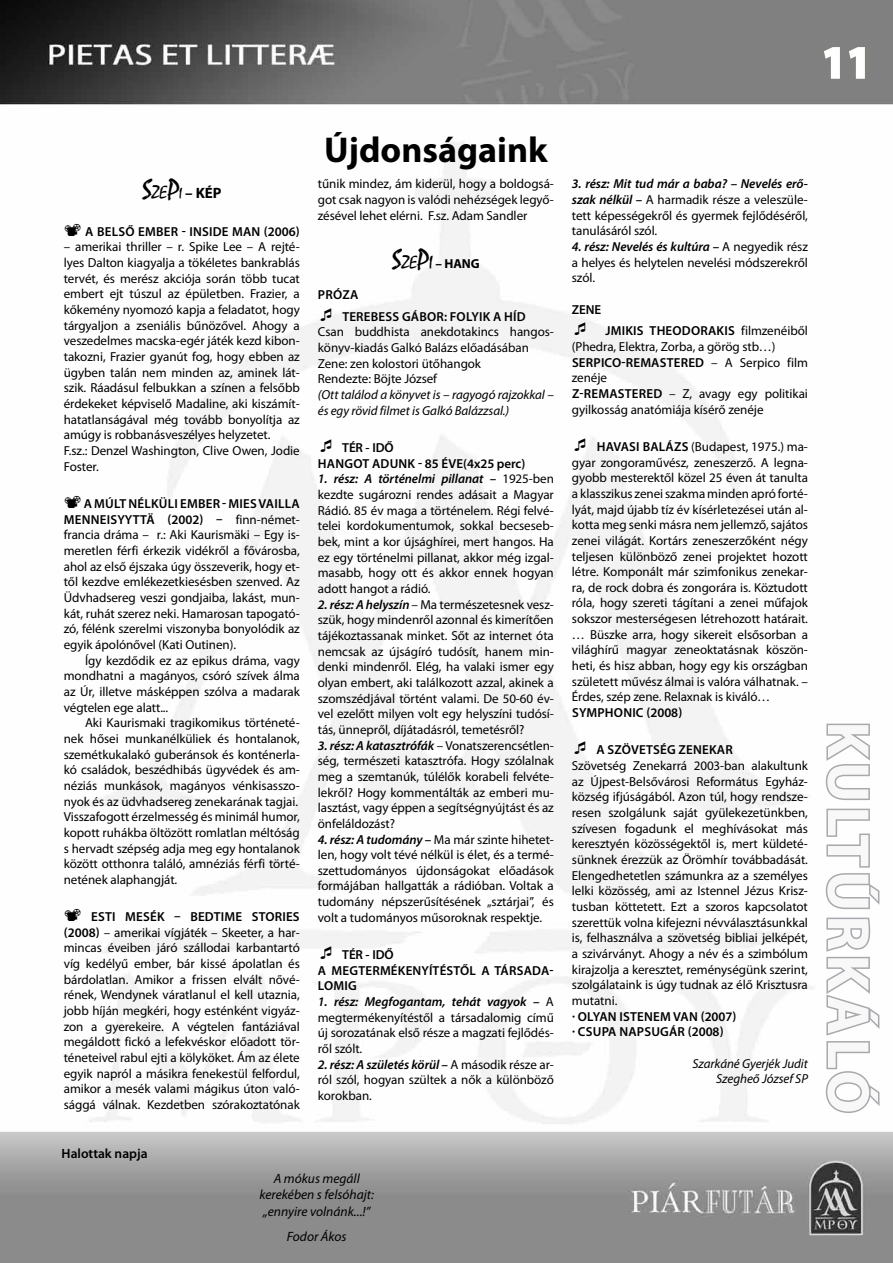
<style>
.page{position:relative;width:893px;height:1263px;background:#fff}
.page>*{position:absolute;margin:0;border:0;box-sizing:border-box;transform-origin:0 0}
.t1{font:700 60px "Myriad Pro";letter-spacing:.06em;color:#f8f8f9}
.t2{font:700 45px "Myriad Pro";color:#fff}
.t3{font:700 36px "Myriad Pro";color:#000}
.t4{font:700 15px "Myriad Pro";color:#000}
.t5{font:italic 13.5px/16.2px "Myriad Pro";color:#000;text-align:center}
.t6{font:600 13.5px "Myriad Pro";color:#000}
.t7{font:13.05px/15.6px "Myriad Pro";letter-spacing:-.005em;color:#000;text-align:justify}
.t8{font:600 13.05px/15.6px "Myriad Pro";letter-spacing:.015em;color:#000}
.t9{font:italic 13.05px/15.6px "Myriad Pro";letter-spacing:-.005em;color:#000}
.t10{font:700 13.05px "Myriad Pro";color:#000}
.s1{font-family:"Mystical Sze Pi Normal";font-weight:400;font-size:27px}
.s2{font-family:"Mystical Sze Pi Normal";font-weight:400;font-size:18px}
.s3{font-family:"Mystical Sze Pi Normal";font-weight:400}
.s4{font-weight:600}
.s5{font-weight:600;font-style:italic}
</style>
<div class="page">
<img style="left:0;top:0;width:893px;height:1263px">
<svg style="left:822px;top:46px;width:19px;height:34px"></svg>
<svg style="left:847px;top:46px;width:19px;height:34px"></svg>
<svg style="left:824px;top:722px;width:47px;height:79px"></svg>
<svg style="left:824px;top:807px;width:58px;height:307px"></svg>
<svg style="left:65px;top:223px;width:16px;height:13px"></svg>
<svg style="left:65px;top:496px;width:16px;height:12px"></svg>
<svg style="left:65px;top:909px;width:16px;height:12px"></svg>
<svg style="left:321px;top:308px;width:10px;height:13px"></svg>
<svg style="left:321px;top:439px;width:10px;height:13px"></svg>
<svg style="left:321px;top:946px;width:10px;height:13px"></svg>
<svg style="left:575px;top:323px;width:10px;height:12px"></svg>
<svg style="left:575px;top:438px;width:10px;height:13px"></svg>
<svg style="left:575px;top:742px;width:10px;height:12px"></svg>
<h2 class="t2" style="left:821px;top:33px;width:51px">11</h2>
<p class="t4" style="left:142px;top:184px;width:80px"><span class="s1">S</span><span class="s2">ZE</span><span class="s1">P</span><span class="s3">I</span> – KÉP</p>
<p class="t8" style="left:85px;top:223px;width:216px">A BELSŐ EMBER - INSIDE MAN (2006)</p>
<p class="t7" style="left:64px;top:239px;width:238px;text-align:left">– amerikai thriller – r. Spike Lee – A rejté&shy;lyes Dalton kiagyalja a tökéletes bankrablás tervét, és merész akciója során több tucat embert ejt túszul az épületben. Frazier, a kőkemény nyomozó kapja a feladatot, hogy tárgyaljon a zseniális bűnözővel. Ahogy a veszedelmes macska-egér játék kezd kibon&shy;takozni, Frazier gyanút fog, hogy ebben az ügyben talán nem minden az, aminek lát&shy;szik. Ráadásul felbukkan a színen a felsőbb érdekeket képviselő Madaline, aki kiszámít&shy;hatatlanságával még tovább bonyolítja az amúgy is robbanásveszélyes helyzetet.<br>F.sz.: Denzel Washington, Clive Owen, Jodie Foster.</p>
<p class="t7" style="left:64px;top:495px;width:238px;text-align:left;text-indent:20px"><span class="s4">A MÚLT NÉLKÜLI EMBER - MI ES VAI LLA MENNEI SYYTTÄ (2002) –</span> finn-német&shy;francia dráma – r.: Aki Kaurismäki – Egy is&shy;meretlen férfi érkezik vidékről a fővárosba, ahol az első éjszaka úgy összeverik, hogy et&shy;től kezdve emlékezetkiesésben szenved. Az Üdvhadsereg veszi gondjaiba, lakást, mun&shy;kát, ruhát szerez neki. Hamarosan tapogató&shy;zó, félénk szerelmi viszonyba bonyolódik az egyik ápolónővel (Kati Outinen).</p>
<p class="t7" style="left:64px;top:652px;width:238px;text-indent:21px">Így kezdődik ez az epikus dráma, vagy mondhatni a magányos, csóró szívek álma az Úr, illetve másképpen szólva a madarak végtelen ege alatt...</p>
<p class="t7" style="left:64px;top:715px;width:238px;text-align:left;text-indent:21px">Aki Kaurismaki tragikomikus történeté&shy;nek hősei munkanélküliek és hontalanok, szemétkukalakó guberánsok és konténerla&shy;kó családok, beszédhibás ügyvédek és am&shy;néziás munkások, magányos vénkisasszo&shy;nyok és az üdvhadsereg zenekarának tagjai.<br>Visszafogott érzelmesség és minimál humor, kopott ruhákba öltözött romlatlan méltóság s hervadt szépség adja meg egy hontalanok között otthonra találó, amnéziás férfi törté&shy;netének alaphangját.</p>
<p class="t7" style="left:64px;top:909px;width:238px;text-indent:27px"><span class="s4">ESTI MESÉK – BEDTIME STORIES (2008)</span> – amerikai vígjáték – Skeeter, a har&shy;mincas éveiben járó szállodai karbantartó víg kedélyű ember, bár kissé ápolatlan és bárdolatlan. Amikor a frissen elvált nővé&shy;rének, Wendynek váratlanul el kell utaznia, jobb híján megkéri, hogy esténként vigyáz&shy;zon a gyerekeire. A végtelen fantáziával megáldott fickó a lefekvéskor előadott tör&shy;téneteivel rabul ejti a kölyköket. Ám az élete egyik napról a másikra fenekestül felfordul, amikor a mesék valami mágikus úton való&shy;sággá válnak. Kezdetben szórakoztatónak</p>
<p class="t6" style="left:62px;top:1145px;width:87px">HALOTTAK NAPJA</p>
<h3 class="t3" style="left:324px;top:127px;width:225px">Újdonságaink</h3>
<p class="t7" style="left:318px;top:176px;width:238px">tűnik mindez, ám kiderül, hogy a boldogsá&shy;got csak nagyon is valódi nehézségek legyő&shy;zésével lehet elérni. F.sz. Adam Sandler</p>
<p class="t10" style="left:392px;top:255px;width:80px"><span class="s1">S</span><span class="s2">ZE</span><span class="s1">P</span><span class="s2">I</span> – HANG</p>
<p class="t8" style="left:342px;top:284px;width:185px;line-height:21.6px;text-indent:-24px">PRÓZA<br>TEREBESS GÁBOR: FOLYIK A HÍD</p>
<p class="t7" style="left:318px;top:324px;width:238px;text-align:left">Csan buddhista anekdotakincs hangos&shy;könyv-kiadás Galkó Balázs előadásában Zene: zen kolostori ütőhangok<br>Rendezte: Böjte József</p>
<p class="t9" style="left:318px;top:387px;width:238px">(Ott találod a könyvet is – ragyogó rajzokkal – és egy rövid filmet is Galkó Balázzsal.)</p>
<p class="t8" style="left:342px;top:439px;width:8px">TÉR</p>
<p class="t8" style="left:318px;top:439px;width:209px;text-indent:48px">- IDŐ<br>HANGOT ADUNK - 85 ÉVE(4X25 PERC)</p>
<p class="t7" style="left:318px;top:471px;width:238px"><span class="s5">1. rész: A történelmi pillanat –</span> 1925-ben kezdte sugározni rendes adásait a Magyar Rádió. 85 év maga a történelem. Régi felvé&shy;telei kordokumentumok, sokkal becseseb&shy;bek, mint a kor újsághírei, mert hangos. Ha ez egy történelmi pillanat, akkor még izgal&shy;masabb, hogy ott és akkor ennek hogyan adott hangot a rádió.</p>
<p class="t7" style="left:318px;top:596px;width:238px"><span class="s5">2. rész: A helyszín</span> – Ma természetesnek ves - szük, hogy mindenről azonnal és kimerítően tájékoztassanak minket. Sőt az internet óta nemcsak az újságíró tudósít, hanem min&shy;denki mindenről. Elég, ha valaki ismer egy olyan embert, aki találkozott azzal, akinek a szomszédjával történt valami. De 50-60 év&shy;vel ezelőtt milyen volt egy helyszíni tudósí&shy;tás, ünnepről, díjátadásról, temetésről?</p>
<p class="t7" style="left:318px;top:737px;width:238px"><span class="s5">3. rész: A katasztrófák</span> – Vonatszerencsétlen&shy;ség, természeti katasztrófa. Hogy szólalnak meg a szemtanúk, túlélők korabeli felvéte&shy;lekről? Hogy kommentálták az emberi mu&shy;lasztást, vagy éppen a segítségnyújtást és az önfeláldozást?</p>
<p class="t7" style="left:318px;top:831px;width:238px"><span class="s5">4. rész: A tudomány –</span> Ma már szinte hihetet&shy;len, hogy volt tévé nélkül is élet, és a termé&shy;szettudományos újdonságokat előadások formájában hallgatták a rádióban. Voltak a tudomány népszerűsítésének „sztárjai”, és volt a tudományos műsoroknak respektje.</p>
<p class="t8" style="left:342px;top:946px;width:8px">TÉR</p>
<p class="t8" style="left:318px;top:946px;width:237px;text-indent:48px">- IDŐ<br>A MEGTERMÉKENYÍTÉSTŐL A TÁRSADA-<br>LOMIG</p>
<p class="t7" style="left:318px;top:994px;width:238px"><span class="s5">1. rész: Megfogantam, tehát vagyok –</span> A megtermékenyítéstől a társadalomig című új sorozatának első része a magzati fejlődés&shy;ről szólt.</p>
<p class="t7" style="left:318px;top:1056px;width:238px"><span class="s5">2. rész: A születés körül –</span> A második része ar&shy;ról szól, hogyan szültek a nők a különböző korokban.</p>
<p class="t5" style="left:260px;top:1170px;width:116px">A mókus megáll kerekében s felsóhajt: „ennyire volnánk...!”</p>
<p class="t5" style="left:287px;top:1228px;width:61px">Fodor Ákos</p>
<p class="t7" style="left:572px;top:176px;width:238px"><span class="s5">3. rész: Mit tud már a baba? – Nevelés erő&shy;szak nélkül –</span> A harmadik része a veleszüle&shy;tett képességekről és gyermek fejlődéséről, tanulásáról szól.</p>
<p class="t7" style="left:572px;top:239px;width:238px"><span class="s5">4. rész: Nevelés és kultúra –</span> A negyedik rész a helyes és helytelen nevelési módszerekről szól.</p>
<p class="t8" style="left:572px;top:301px;width:16px">ZENE</p>
<p class="t7" style="left:572px;top:323px;width:238px;text-align:left;text-indent:34px"><span class="s4">JMI KIS TH EODORAKIS</span> filmzenéiből (Phedra, Elektra, Zorba, a görög stb…)<br><span class="s4">SERPICO-REMASTERED</span> – A Serpico film zenéje<br><span class="s4">Z-REMASTERED</span> – Z, avagy egy politikai gyilkosság anatómiája kísérő zenéje</p>
<p class="t7" style="left:572px;top:438px;width:238px;text-indent:25px"><span class="s4">HAVASI BALÁZS</span> (Budapest, 1975.) ma&shy;gyar zongoraművész, zeneszerző. A legna&shy;gyobb mesterektől közel 25 éven át tanulta a klasszikus zenei szakma minden apró forté&shy;lyát, majd újabb tíz év kísérletezései után al&shy;kotta meg senki másra nem jellemző, sajátos zenei világát. Kortárs zeneszerzőként négy teljesen különböző zenei projektet hozott létre. Komponált már szimfonikus zenekar&shy;ra, de rock dobra és zongorára is. Köztudott róla, hogy szereti tágítani a zenei műfajok sokszor mesterségesen létrehozott határait. … Büszke arra, hogy sikereit elsősorban a világhírű magyar zeneoktatásnak köszön&shy;heti, és hisz abban, hogy egy kis országban született művész álmai is valóra válhatnak. – Érdes, szép zene. Relaxnak is kiváló…</p>
<p class="t8" style="left:572px;top:705px;width:112px">SYMPH ONIC (2008)</p>
<p class="t8" style="left:596px;top:742px;width:138px">A SZÖVETSÉG ZENEKAR</p>
<p class="t7" style="left:572px;top:758px;width:238px">Szövetség Zenekarrá 2003-ban alakultunk az Újpest-Belsővárosi Református Egyház&shy;község ifjúságából. Azon túl, hogy rendsze&shy;resen szolgálunk saját gyülekezetünkben, szívesen fogadunk el meghívásokat más keresztyén közösségektől is, mert küldeté&shy;sünknek érezzük az Örömhír továbbadását.<br>Elengedhetetlen számunkra az a személyes lelki közösség, ami az Istennel Jézus Krisz&shy;tusban köttetett. Ezt a szoros kapcsolatot szerettük volna kifejezni névválasztásunkkal is, felhasználva a szövetség bibliai jelképét, a szivárványt. Ahogy a név és a szimbólum kirajzolja a keresztet, reménységünk szerint, szolgálataink is úgy tudnak az élő Krisztusra mutatni.</p>
<p class="t8" style="left:572px;top:1008px;width:166px">· OLYAN ISTENEM VAN (2007) · CSUPA</p>
<p class="t8" style="left:619px;top:1024px;width:106px">NAPSUGÁR (2008)</p>
<p class="t9" style="left:692px;top:1055px;width:117px;text-align:right">Szarkáné Gyerjék Judit<br>Szegheő József SP</p>
<h1 class="t1" style="left:887px;top:721px;width:394px;rotate:90deg">kultúrkáló</h1>
</div>
